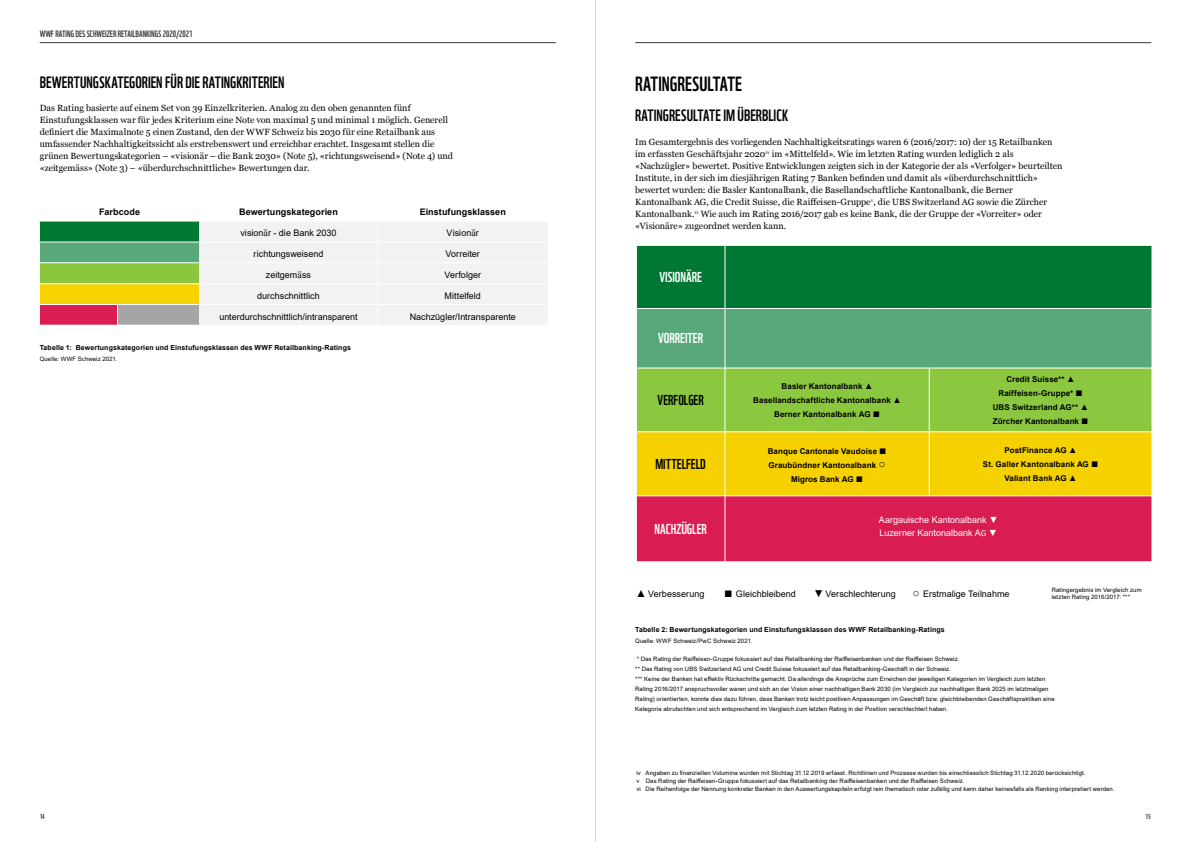
<style>
.page{position:relative;width:1191px;height:842px;background:#fff}
.page>*{position:absolute;margin:0;border:0;box-sizing:border-box;transform-origin:0 0}
.t1{font:20px "WWF";color:#000}
.t2{font:16px "WWF";letter-spacing:.005em;color:#000}
.t3{font:14px "WWF";letter-spacing:.005em;color:#fff}
.t4{font:14px "WWF";color:#000}
.t5{font:9px/12px "Georgia";letter-spacing:.005em;color:#000}
.t6{font:9px "Arial";color:#000}
.t7{font:9px/13px "Arial";color:#fff}
.t8{font:700 9px "Arial";letter-spacing:.01em;color:#000}
.t9{font:9px "WWF";color:#393939}
.t10{font:700 8px/14px "Arial";letter-spacing:.01em;color:#000;text-align:center}
.t11{font:700 7px "Arial";letter-spacing:.015em;color:#000}
.t12{font:7px "WWF";color:#393939}
.t13{font:6px/10px "Arial";letter-spacing:.015em;color:#000}
.s1{font-family:"Georgia"}
.s2{font-weight:400}
.s3{font-size:12px}
.s4{font-family:"Calibri"}
.s5{font-size:10px}
.s6{font-weight:700;font-size:14px}
.s7{font-weight:700;font-size:12px}
</style>
<div class="page">
<hr style="left:635px;top:42px;width:516px;height:1px;background:#393939">
<hr style="left:40px;top:42px;width:516px;height:1px;background:#393939">
<div style="left:39px;top:221px;width:161px;height:21px;background:#007932"></div>
<div style="left:39px;top:242px;width:161px;height:21px;background:#59a87a"></div>
<div style="left:39px;top:263px;width:161px;height:21px;background:#8cc63f"></div>
<div style="left:39px;top:284px;width:161px;height:20px;background:#f5d200"></div>
<div style="left:39px;top:304px;width:78px;height:21px;background:#da1d52"></div>
<div style="left:117px;top:304px;width:83px;height:21px;background:#a5a5a5"></div>
<hr style="left:39px;top:221px;width:78px;height:1px;background:#fff">
<hr style="left:117px;top:221px;width:83px;height:1px;background:#fff">
<hr style="left:39px;top:242px;width:78px;height:1px;background:#fff">
<hr style="left:117px;top:242px;width:83px;height:1px;background:#fff">
<hr style="left:39px;top:262px;width:78px;height:1px;background:#fff">
<hr style="left:117px;top:262px;width:83px;height:1px;background:#fff">
<hr style="left:39px;top:283px;width:78px;height:1px;background:#fff">
<hr style="left:117px;top:283px;width:83px;height:1px;background:#fff">
<hr style="left:39px;top:304px;width:78px;height:1px;background:#fff">
<svg style="left:39px;top:221px;width:1px;height:104px"></svg>
<hr style="left:117px;top:304px;width:83px;height:1px;background:#fff">
<svg style="left:117px;top:305px;width:1px;height:20px"></svg>
<div style="left:199px;top:221px;width:348px;height:104px;background:#f2f2f2"></div>
<svg style="left:637px;top:246px;width:514px;height:315px;background:#8c9040"></svg>
<hr style="left:724px;top:246px;width:1px;height:62px;background:#fff">
<hr style="left:636px;top:308px;width:89px;height:1px;background:#fff">
<hr style="left:725px;top:308px;width:204px;height:1px;background:#fff">
<hr style="left:724px;top:309px;width:1px;height:59px;background:#fff">
<hr style="left:929px;top:308px;width:223px;height:1px;background:#fff">
<hr style="left:636px;top:368px;width:89px;height:1px;background:#fff">
<hr style="left:725px;top:368px;width:204px;height:1px;background:#fff">
<hr style="left:724px;top:368px;width:1px;height:64px;background:#fff">
<hr style="left:929px;top:368px;width:223px;height:1px;background:#fff">
<hr style="left:929px;top:368px;width:1px;height:64px;background:#fff">
<hr style="left:636px;top:432px;width:89px;height:1px;background:#fff">
<hr style="left:725px;top:432px;width:204px;height:1px;background:#fff">
<hr style="left:724px;top:432px;width:1px;height:64px;background:#fff">
<hr style="left:929px;top:432px;width:223px;height:1px;background:#fff">
<hr style="left:929px;top:432px;width:1px;height:64px;background:#fff">
<hr style="left:636px;top:496px;width:89px;height:1px;background:#fff">
<hr style="left:725px;top:496px;width:204px;height:1px;background:#fff">
<hr style="left:724px;top:496px;width:1px;height:65px;background:#fff">
<hr style="left:929px;top:496px;width:223px;height:1px;background:#fff">
<hr style="left:595px;top:0;width:1px;height:842px;background:#d6d6d6">
<h3 class="t9" style="left:40px;top:27px;width:154px">WWF RATING DES SCHWEIZER RETAILBANKINGS 2020/2021</h3>
<h2 class="t2" style="left:40px;top:70px;width:246px">BEWERTUNGSKATEGORIEN FÜR DIE RATINGKRITERIEN</h2>
<p class="t5" style="left:40px;top:102px;width:415px">Das Rating basierte auf einem Set von 39 Einzelkriterien. Analog zu den oben genannten fünf Einstufungsklassen war für jedes Kriterium eine Note von maximal 5 und minimal 1 möglich. Generell definiert die Maximalnote 5 einen Zustand, den der WWF Schweiz bis 2030 für eine Retailbank aus umfassender Nachhaltigkeitssicht als erstrebenswert und erreichbar erachtet. Insgesamt stellen die grünen Bewertungskategorien – «visionär – die Bank 2030» (Note 5), «richtungsweisend» (Note 4) und «zeitgemäss» (Note 3) – «überdurchschnittliche» Bewertungen dar.</p>
<h3 class="t8" style="left:99px;top:206px;width:42px">Farbcode</h3>
<h3 class="t8" style="left:239px;top:206px;width:100px">Bewertungskategorien</h3>
<h3 class="t8" style="left:420px;top:206px;width:88px">Einstufungsklassen</h3>
<h3 class="t6" style="left:240px;top:227px;width:98px">vision<span class="s1">ä</span>r - die Bank 2030</h3>
<h3 class="t6" style="left:446px;top:227px;width:34px">Vision<span class="s1">ä</span>r</h3>
<h3 class="t6" style="left:254px;top:248px;width:71px">richtungsweisend</h3>
<h3 class="t6" style="left:445px;top:248px;width:36px">Vorreiter</h3>
<h3 class="t6" style="left:266px;top:269px;width:47px">zeitgem<span class="s1">ä</span>ss</h3>
<h3 class="t6" style="left:444px;top:268px;width:38px">Verfolger</h3>
<h3 class="t6" style="left:257px;top:289px;width:64px">durchschnittlich</h3>
<h3 class="t6" style="left:444px;top:289px;width:38px">Mittelfeld</h3>
<h3 class="t6" style="left:219px;top:310px;width:140px">unterdurchschnittlich/intransparent</h3>
<h3 class="t6" style="left:410px;top:310px;width:108px">Nachzügler/Intransparente</h3>
<p class="t11" style="left:40px;top:343px;width:313px">Tabelle 1: Bewertungskategorien und Einstufungsklassen des WWF Retailbanking-Ratings</p>
<p class="t13" style="left:40px;top:353px;width:79px">Quelle: WWF Schweiz 2021.</p>
<p class="t12" style="left:40px;top:811px;width:7px">14</p>
<h1 class="t1" style="left:635px;top:68px;width:108px">RATINGRESULTATE</h1>
<h2 class="t2" style="left:635px;top:103px;width:154px">RATINGRESULTATE IM ÜBERBLICK</h2>
<p class="t5" style="left:635px;top:135px;width:429px">Im Gesamtergebnis des vorliegenden Nachhaltigkeitsratings waren 6 (2016/2017: 10) der 15 Retailbanken im erfassten Geschäftsjahr 2020<sup>iv</sup> im «Mittelfeld». Wie im letzten Rating wurden lediglich 2 als «Nachzügler» bewertet. Positive Entwicklungen zeigten sich in der Kategorie der als «Verfolger» beurteilten Institute, in der sich im diesjährigen Rating 7 Banken befinden und damit als «überdurchschnittlich» bewertet wurden: die Basler Kantonalbank, die Basellandschaftliche Kantonalbank, die Berner Kantonalbank AG, die Credit Suisse, die Raiffeisen-Gruppe<sup>v</sup>, die UBS Switzerland AG sowie die Zürcher Kantonalbank.<sup>vi</sup> Wie auch im Rating 2016/2017 gab es keine Bank, die der Gruppe der «Vorreiter» oder «Visionäre» zugeordnet werden kann.</p>
<h3 class="t3" style="left:659px;top:266px;width:44px">VISIONÄRE</h3>
<h3 class="t3" style="left:658px;top:327px;width:46px">VORREITER</h3>
<h3 class="t4" style="left:657px;top:389px;width:48px">VERFOLGER</h3>
<h3 class="t10" style="left:753px;top:379px;width:149px">Basler Kantonalbank <span class="s2">▲<br></span>Basellandschaftliche Kantonalbank <span class="s2">▲<br></span>Berner Kantonalbank AG <span class="s3">■</span></h3>
<h3 class="t10" style="left:992px;top:372px;width:97px">Credit Suisse** <span class="s2">▲<br></span>Raiffeisen-Gruppe* <span class="s3">■<br></span>UBS Switzerland AG** <span class="s2">▲<br></span>Zürcher Kantonalbank <span class="s3">■</span></h3>
<h3 class="t4" style="left:655px;top:453px;width:52px">MITTELFELD</h3>
<h3 class="t10" style="left:767px;top:445px;width:120px">Banque Cantonale Vaudoise <span class="s3">■<br></span>Graubündner Kantonalbank <span class="s3">○<br></span>Migros Bank AG <span class="s3">■</span></h3>
<h3 class="t10" style="left:983px;top:443px;width:117px">PostFinance AG <span class="s2">▲<br></span>St. Galler Kantonalbank AG <span class="s3">■<br></span>Valiant Bank AG <span class="s2">▲</span></h3>
<h3 class="t3" style="left:654px;top:518px;width:54px">NACHZÜGLER</h3>
<h3 class="t7" style="left:879px;top:513px;width:121px">Aargauische Kantonalbank ▼<br>Luzerner Kantonalbank A<span class="s4">G</span> ▼</h3>
<h3 class="t6" style="left:636px;top:587px;width:70px"><span class="s5">▲</span> Verbesserung</h3>
<h3 class="t6" style="left:724px;top:587px;width:73px"><span class="s6">■</span> Gleichbleibend</h3>
<h3 class="t6" style="left:813px;top:587px;width:83px"><span class="s5">▼</span> Verschlechterung</h3>
<h3 class="t6" style="left:912px;top:587px;width:98px"><span class="s7">○</span> Erstmalige Teilnahme</h3>
<p class="t13" style="left:1051px;top:586px;width:91px;line-height:7px">Ratingergebnis im Vergleich zum letzten Rating 2016/2017: ***</p>
<p class="t11" style="left:635px;top:625px;width:311px">Tabelle 2: Bewertungskategorien und Einstufungsklassen des WWF Retailbanking-Ratings</p>
<p class="t13" style="left:635px;top:636px;width:119px">Quelle: WWF Schweiz/PwC Schweiz 2021.</p>
<p class="t13" style="left:635px;top:654px;width:421px">* Das Rating der Raiffeisen-Gruppe fokussiert auf das Retailbanking der Raiffeisenbanken und der Raiffeisen Schweiz.<br>** Das Rating von UBS Switzerland AG und Credit Suisse fokussiert auf das Retailbanking-Geschäft in der Schweiz.<br>*** Keine der Banken hat effektiv Rückschritte gemacht. Da allerdings die Ansprüche zum Erreichen der jeweiligen Kategorien im Vergleich zum letzten Rating 2016/2017 anspruchsvoller waren und sich an der Vision einer nachhaltigen Bank 2030 (im Vergleich zur nachhaltigen Bank 2025 im letztmaligen Rating) orientierten, konnte dies dazu führen, dass Banken trotz leicht positiven Anpassungen im Geschäft bzw. gleichbleibenden Geschäftspraktiken eine Kategorie abrutschten und sich entsprechend im Vergleich zum letzten Rating in der Position verschlechtert haben.</p>
<p class="t13" style="left:636px;top:769px;width:480px;line-height:8px">iv Angaben zu finanziellen Volumina wurden mit Stichtag 31.12.2019 erfasst. Richtlinien und Prozesse wurden bis einschliesslich Stichtag 31.12.2020 berücksichtigt.<br>v Das Rating der Raiffeisen-Gruppe fokussiert auf das Retailbanking der Raiffeisenbanken und der Raiffeisen Schweiz.<br>vi Die Reihenfolge der Nennung konkreter Banken in den Auswertungskapiteln erfolgt rein thematisch oder zufällig und kann daher keinesfalls als Ranking interpretiert werden.</p>
<p class="t12" style="left:1145px;top:811px;width:7px">15</p>
</div>
